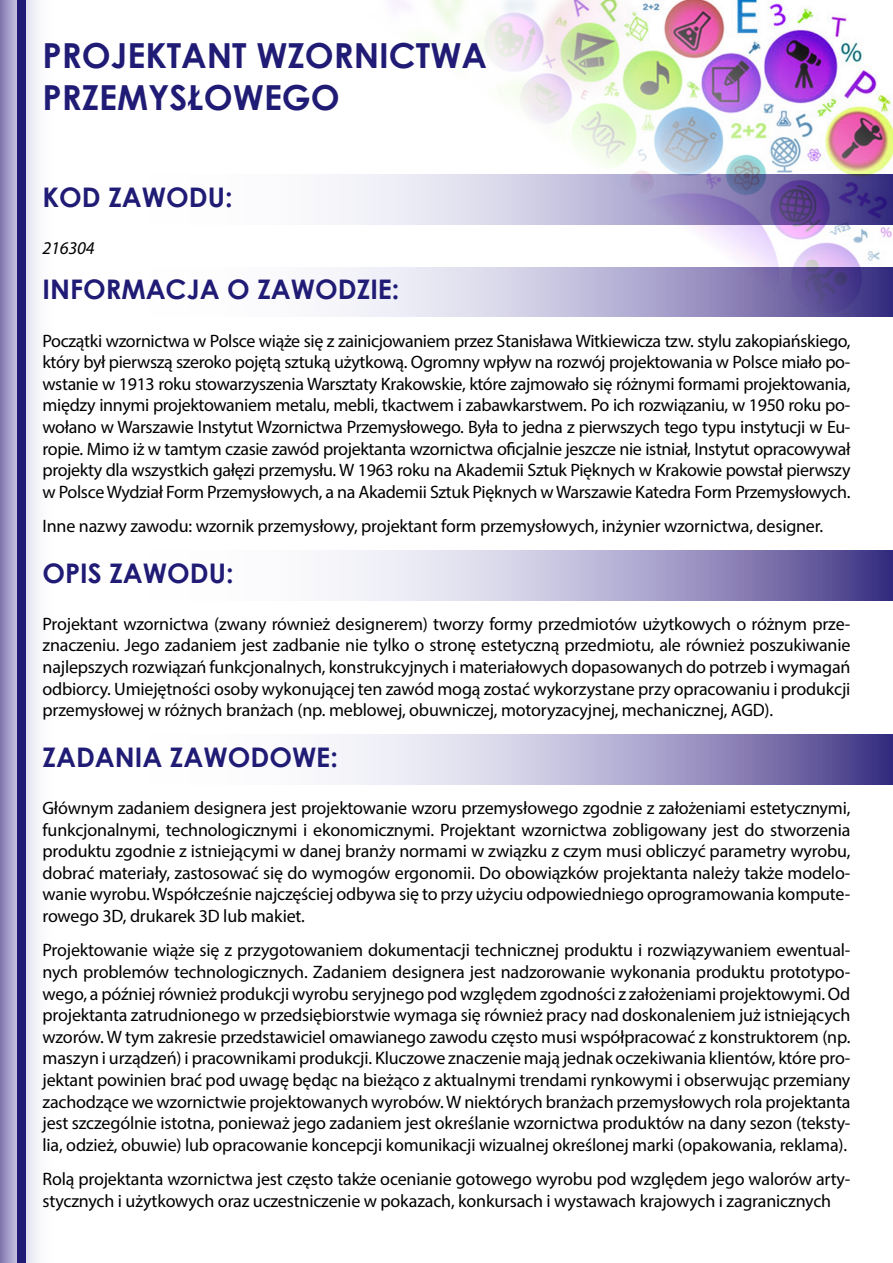
<style>
.page{position:relative;width:893px;height:1263px;background:#fff}
.page>*{position:absolute;margin:0;border:0;box-sizing:border-box;transform-origin:0 0}
.t1{font:700 34.5px/41.4px "Century Gothic";color:#201b75}
.t2{font:700 27px "Century Gothic";color:#201b75}
.t3{font:18px/21.6px "Myriad Pro";letter-spacing:-.01em;color:#000;text-align:justify}
.t4{font:italic 18px "Myriad Pro";letter-spacing:-.01em;color:#000}
</style>
<div class="page">
<img style="left:341px;top:0;width:552px;height:267px">
<svg style="left:0;top:0;width:38px;height:1263px;background:#c0bcd9"></svg>
<div style="left:17px;top:0;width:9px;height:1263px;background:#201b75"></div>
<svg style="left:341px;top:175px;width:552px;height:49px;background:#a8a2c9"></svg>
<svg style="left:341px;top:267px;width:552px;height:50px;background:#aca6cc"></svg>
<svg style="left:341px;top:550px;width:552px;height:50px;background:#aca8cd"></svg>
<svg style="left:341px;top:734px;width:552px;height:50px;background:#aca8cd"></svg>
<h1 class="t1" style="left:43px;top:34px;width:446px">PROJEKTANT WZORNICTWA<br>PRZEMYSŁOWEGO</h1>
<h2 class="t2" style="left:43px;top:177px;width:192px">KOD ZAWODU:</h2>
<p class="t4" style="left:43px;top:237px;width:54px">216304</p>
<h2 class="t2" style="left:43px;top:269px;width:358px">INFORMACJA O ZAWODZIE:</h2>
<p class="t3" style="left:43px;top:329px;width:809px">Początki wzornictwa w Polsce wiąże się z zainicjowaniem przez Stanisława Witkiewicza tzw. stylu zakopiańskiego, który był pierwszą szeroko pojętą sztuką użytkową. Ogromny wpływ na rozwój projektowania w Polsce miało po&shy;wstanie w 1913 roku stowarzyszenia Warsztaty Krakowskie, które zajmowało się różnymi formami projektowania, między innymi projektowaniem metalu, mebli, tkactwem i zabawkarstwem. Po ich rozwiązaniu, w 1950 roku po&shy;wołano w Warszawie Instytut Wzornictwa Przemysłowego. Była to jedna z pierwszych tego typu instytucji w Eu&shy;ropie. Mimo iż w tamtym czasie zawód projektanta wzornictwa oficjalnie jeszcze nie istniał, Instytut opracowywał projekty dla wszystkich gałęzi przemysłu. W 1963 roku na Akademii Sztuk Pięknych w Krakowie powstał pierwszy w Polsce Wydział Form Przemysłowych, a na Akademii Sztuk Pięknych w Warszawie Katedra Form Przemysłowych.</p>
<p class="t3" style="left:43px;top:515px;width:782px">Inne nazwy zawodu: wzornik przemysłowy, projektant form przemysłowych, inżynier wzornictwa, designer.</p>
<h2 class="t2" style="left:43px;top:552px;width:193px">OPIS ZAWODU:</h2>
<p class="t3" style="left:43px;top:613px;width:809px">Projektant wzornictwa (zwany również designerem) tworzy formy przedmiotów użytkowych o różnym prze&shy;znaczeniu. Jego zadaniem jest zadbanie nie tylko o stronę estetyczną przedmiotu, ale również poszukiwanie najlepszych rozwiązań funkcjonalnych, konstrukcyjnych i materiałowych dopasowanych do potrzeb i wymagań odbiorcy. Umiejętności osoby wykonującej ten zawód mogą zostać wykorzystane przy opracowaniu i produkcji przemysłowej w różnych branżach (np. meblowej, obuwniczej, motoryzacyjnej, mechanicznej, AGD).</p>
<h2 class="t2" style="left:43px;top:736px;width:297px">ZADANIA ZAWODOWE:</h2>
<p class="t3" style="left:43px;top:797px;width:809px">Głównym zadaniem designera jest projektowanie wzoru przemysłowego zgodnie z założeniami estetycznymi, funkcjonalnymi, technologicznymi i ekonomicznymi. Projektant wzornictwa zobligowany jest do stworzenia produktu zgodnie z istniejącymi w danej branży normami w związku z czym musi obliczyć parametry wyrobu, dobrać materiały, zastosować się do wymogów ergonomii. Do obowiązków projektanta należy także modelo&shy;wanie wyrobu. Współcześnie najczęściej odbywa się to przy użyciu odpowiedniego oprogramowania kompute&shy;rowego 3D, drukarek 3D lub makiet.</p>
<p class="t3" style="left:43px;top:939px;width:809px">Projektowanie wiąże się z przygotowaniem dokumentacji technicznej produktu i rozwiązywaniem ewentual&shy;nych problemów technologicznych. Zadaniem designera jest nadzorowanie wykonania produktu prototypo&shy;wego, a później również produkcji wyrobu seryjnego pod względem zgodności z założeniami projektowymi. Od projektanta zatrudnionego w przedsiębiorstwie wymaga się również pracy nad doskonaleniem już istniejących wzorów. W tym zakresie przedstawiciel omawianego zawodu często musi współpracować z konstruktorem (np. maszyn i urządzeń) i pracownikami produkcji. Kluczowe znaczenie mają jednak oczekiwania klientów, które pro&shy;jektant powinien brać pod uwagę będąc na bieżąco z aktualnymi trendami rynkowymi i obserwując przemiany zachodzące we wzornictwie projektowanych wyrobów. W niektórych branżach przemysłowych rola projektanta jest szczególnie istotna, ponieważ jego zadaniem jest określanie wzornictwa produktów na dany sezon (teksty&shy;lia, odzież, obuwie) lub opracowanie koncepcji komunikacji wizualnej określonej marki (opakowania, reklama).</p>
<p class="t3" style="left:43px;top:1168px;width:809px">Rolą projektanta wzornictwa jest często także ocenianie gotowego wyrobu pod względem jego walorów arty&shy;stycznych i użytkowych oraz uczestniczenie w pokazach, konkursach i wystawach krajowych i zagranicznych</p>
</div>
